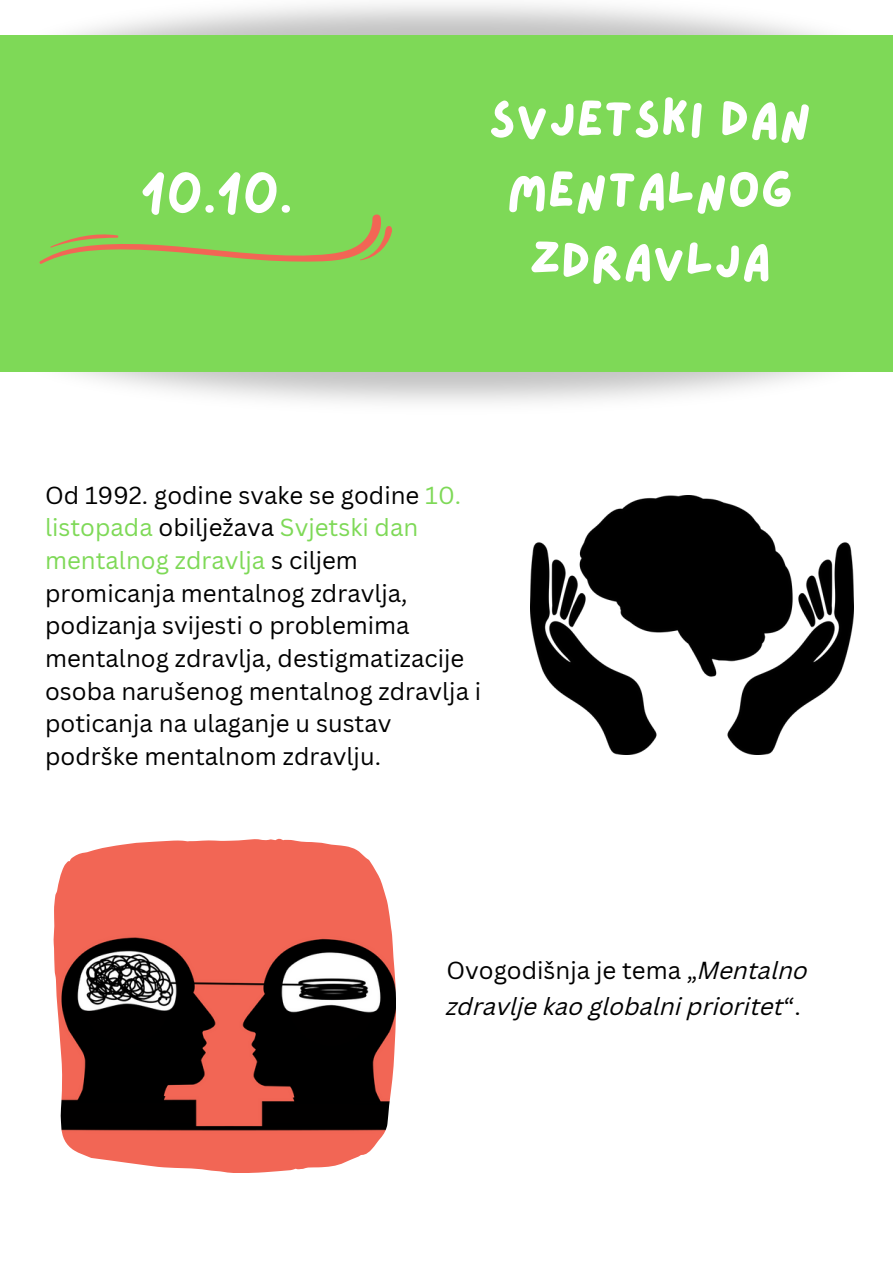
<style>
.page{position:relative;width:893px;height:1264px;background:#fff}
.page>*{position:absolute;margin:0;border:0;box-sizing:border-box;transform-origin:0 0}
.t1{font:51px/70.8px "Lazydog";color:#fff;text-align:center}
.t2{font:24px/32.5px "Canva Sans";color:#000}
.t3{font:italic 24px/36px "Canva Sans";color:#000}
.s1{color:#7ed957}
.s2{font-style:normal}
</style>
<div class="page">
<img style="left:0;top:371px;width:892px;height:32px">
<div style="left:0;top:35px;width:892px;height:336px;background:#7ed957"></div>
<img style="left:531px;top:495px;width:322px;height:259px">
<img style="left:53px;top:838px;width:342px;height:334px">
<svg style="left:39px;top:214px;width:353px;height:50px"></svg>
<h1 class="t1" style="left:140px;top:162px;width:154px">10.10.</h1>
<h1 class="t1" style="left:488px;top:86px;width:324px">SVJETSKI DAN<br>MENTALNOG<br>ZDRAVLJA</h1>
<p class="t2" style="left:45px;top:478px;width:437px">Od 1992. godine svake se godine <span class="s1">10. listopada</span> obilježava <span class="s1">Svjetski dan mentalnog zdravlja</span> s ciljem promicanja mentalnog zdravlja, podizanja svijesti o problemima mentalnog zdravlja, destigmatizacije osoba narušenog mentalnog zdravlja i poticanja na ulaganje u sustav podrške mentalnom zdravlju.</p>
<p class="t3" style="left:446px;top:955px;width:363px"><span class="s2">Ovogodišnja je tema „</span>Mentalno zdravlje kao globalni prioritet<span class="s2">“.</span></p>
</div>
